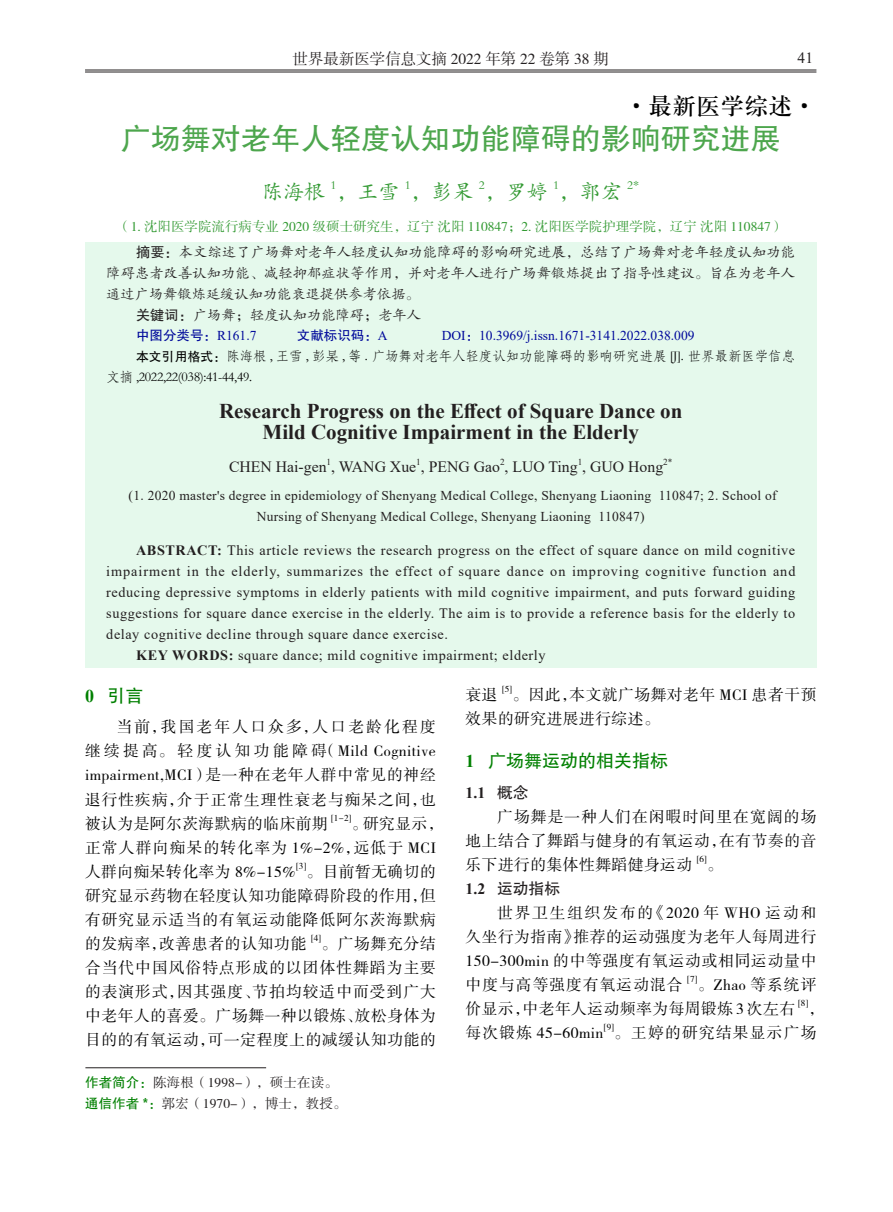
<style>
.page{position:relative;width:893px;height:1212px;background:#fff}
.page>*{position:absolute;margin:0;border:0;box-sizing:border-box;transform-origin:0 0}
.大标题{font:30px "FZHTK GBK1 0";color:#4da64d}
.栏目{font:24px "H Ya 3 gj";color:#000}
.英-标题{font:700 21px/21px "Times New Roman";color:#231f20;text-align:center}
.作者{font:21px "FZKTK GBK1 0";color:#339a33}
._0{font:18px "FZHTK GBK1 0";color:#008000}
.正文{font:15.75px/24px "FZSSK GBK1 0";letter-spacing:.035em;color:#000;text-align:justify}
.英-作者{font:15.75px "Times New Roman";color:#231f20}
.正文-2{font:15.75px "FZSSK GBK1 0";letter-spacing:.075em;color:#000}
._0_0{font:15.75px "FZHTK GBK1 0";color:#231f20}
._0_0-2{font:700 15.75px "Times New Roman";color:#231f20}
.t1{font:15.45px "FZSSJW GB1 0";color:#231f20}
.t2{font:15.45px "Times New Roman";color:#231f20}
.英-摘要{font:14.25px/21px "Times New Roman";letter-spacing:.04em;color:#231f20;text-align:justify}
.摘要{font:14.25px/21px "FZKTK GBK1 0";color:#231f20;text-align:justify}
.英-地址{font:13.5px/21px "Times New Roman";letter-spacing:.02em;color:#231f20;text-align:center}
.参考格式{font:13.5px/21px "ST Fangsong";letter-spacing:-.01em;color:#000}
.中图分类号{font:13.5px "Times New Roman";color:#00099b}
.地址{font:13.5px "FZSSK GBK1 0";color:#339a33}
.作者简介{font:13.5px "FZSSJW GB1 0";letter-spacing:.01em;color:#231f20}
.作者-2{font:12.3px "FZKTK GBK1 0";color:#339a33}
.正文-3{font:9.15px "FZSSK GBK1 0";color:#000}
.英-作者-2{font:9.15px "Times New Roman";color:#231f20}
.s1{font-family:"FZSSK GBK1 0"}
.s2{font-family:"FZHTK GBK1 0"}
.s3{font-family:"FZSSJW GB1 0"}
.s4{font-family:"FZHTJW GB1 0";font-size:12.75px}
.s5{font-weight:700}
.s6{font-family:"Times New Roman";font-weight:700}
.s7{font-family:"FZHTK GBK1 0";font-weight:400}
.s8{font-family:"FZHTJW GB1 0";color:#008000}
</style>
<div class="page">
<hr style="left:85px;top:69px;width:731px;height:1px;background:#231f20">
<hr style="left:85px;top:71px;width:731px;height:1px;background:#231f20">
<hr style="left:85px;top:1067px;width:181px;height:1px;background:#231f20">
<div style="left:85px;top:242px;width:731px;height:426px;background:#e5f9ec"></div>
<p class="t1" style="left:293px;top:51px;width:318px">世界最新医学信息文摘 2022 年第 22 卷第 38 期</p>
<p class="t2" style="left:798px;top:47px;width:17px">41</p>
<p class="栏目" style="left:624px;top:93px;width:193px">·最新医学综述·</p>
<p class="大标题" style="left:121px;top:122px;width:662px">广场舞对老年人轻度认知功能障碍的影响研究进展</p>
<p class="作者" style="left:262px;top:181px;width:64px">陈海根</p>
<p class="作者-2" style="left:330px;top:179px;width:7px">1</p>
<p class="作者" style="left:336px;top:181px;width:64px">，王雪</p>
<p class="作者-2" style="left:405px;top:179px;width:7px">1</p>
<p class="作者" style="left:411px;top:181px;width:64px">，彭杲</p>
<p class="作者-2" style="left:479px;top:179px;width:7px">2</p>
<p class="作者" style="left:485px;top:181px;width:64px">，罗婷</p>
<p class="作者-2" style="left:553px;top:179px;width:7px">1</p>
<p class="作者" style="left:559px;top:181px;width:64px">，郭宏</p>
<p class="作者-2" style="left:627px;top:179px;width:14px">2<span class="s1">*</span></p>
<p class="地址" style="left:117px;top:219px;width:668px">（1. 沈阳医学院流行病专业 2020 级硕士研究生，辽宁 沈阳 110847；2. 沈阳医学院护理学院，辽宁 沈阳 110847）</p>
<p class="摘要" style="left:106px;top:242px;width:690px;text-indent:30px"><span class="s2">摘要：</span>本文综述了广场舞对老年人轻度认知功能障碍的影响研究进展<span class="s3">，</span>总结了广场舞对老年轻度认知功能障碍患者改善认知功能<span class="s3">、</span>减轻抑郁症状等作用<span class="s3">，</span>并对老年人进行广场舞锻炼提出了指导性建议<span class="s3">。</span>旨在为老年人通过广场舞锻炼延缓认知功能衰退提供参考依据<span class="s3">。</span></p>
<p class="摘要" style="left:136px;top:305px;width:287px"><span class="s2">关键词：</span>广场舞<span class="s3">；</span>轻度认知功能障碍<span class="s3">；</span>老年人</p>
<p class="中图分类号" style="left:136px;top:326px;width:560px"><span class="s2">中图分类号：</span>R161.7<span class="s2">　　　文献标识码：</span>A<span class="s2">　　　　</span>DOI<span class="s2">：</span>10.3969/j.issn.1671-3141.2022.038.009</p>
<p class="参考格式" style="left:106px;top:345px;width:690px;text-indent:30px"><span class="s4">本文引用格式：</span>陈海根 , 王雪 , 彭杲 , 等 . 广场舞对老年人轻度认知功能障碍的影响研究进展 [J]. 世界最新医学信息文摘 ,2022,22(038):41-44,49.</p>
<p class="英-标题" style="left:219px;top:399px;width:465px">Research Progress on the Effect of Square Dance on<br>Mild Cognitive Impairment in the Elderly</p>
<p class="英-作者" style="left:229px;top:456px;width:436px">CHEN Hai-gen , WANG Xue , PENG Gao , LUO Ting , GUO Hong</p>
<p class="英-作者-2" style="left:327px;top:455px;width:6px">1</p>
<p class="英-作者-2" style="left:416px;top:455px;width:6px">1</p>
<p class="英-作者-2" style="left:500px;top:455px;width:6px">2</p>
<p class="英-作者-2" style="left:578px;top:455px;width:6px">1</p>
<p class="英-作者-2" style="left:663px;top:455px;width:11px">2*</p>
<p class="英-地址" style="left:129px;top:484px;width:649px">(1. 2020 master's degree in epidemiology of Shenyang Medical College, Shenyang Liaoning 110847; 2. School of<br>Nursing of Shenyang Medical College, Shenyang Liaoning 110847)</p>
<p class="英-摘要" style="left:106px;top:539px;width:691px;text-indent:30px"><span class="s5">ABSTRACT:</span> This article reviews the research progress on the effect of square dance on mild cognitive impairment in the elderly, summarizes the effect of square dance on improving cognitive function and reducing depressive symptoms in elderly patients with mild cognitive impairment, and puts forward guiding suggestions for square dance exercise in the elderly. The aim is to provide a reference basis for the elderly to delay cognitive decline through square dance exercise.</p>
<p class="英-摘要" style="left:136px;top:644px;width:411px"><span class="s5">KEY WORDS:</span> square dance; mild cognitive impairment; elderly</p>
<p class="_0" style="left:85px;top:686px;width:60px"><span class="s6">0</span> 引言</p>
<p class="正文" style="left:85px;top:716px;width:352px;text-indent:32px">当前，我国老年人口众多，人口老龄化程度继续提高。轻度认知功能障碍（Mild Cognitive impairment,MCI）是一种在老年人群中常见的神经退行性疾病，介于正常生理性衰老与痴呆之间，也被认为是阿尔茨海默病的临床前期</p>
<p class="正文" style="left:466px;top:683px;width:33px">衰退</p>
<p class="正文-3" style="left:502px;top:684px;width:12px">[5]</p>
<p class="正文" style="left:466px;top:683px;width:352px;text-indent:47px">。因此，本文就广场舞对老年 MCI 患者干预效果的研究进展进行综述。</p>
<p class="_0" style="left:466px;top:751px;width:204px"><span class="s6">1</span> 广场舞运动的相关指标</p>
<p class="_0_0-2" style="left:466px;top:781px;width:64px">1.1 <span class="s7">概念</span></p>
<p class="正文" style="left:466px;top:805px;width:352px;text-indent:32px">广场舞是一种人们在闲暇时间里在宽阔的场地上结合了舞蹈与健身的有氧运动，在有节奏的音乐下进行的集体性舞蹈健身运动</p>
<p class="正文-3" style="left:331px;top:813px;width:22px">[1-2]</p>
<p class="正文" style="left:85px;top:812px;width:360px;text-align:left;text-indent:267px">。研究显示，正常人群向痴呆的转化率为 1%-2%，远低于 MCI人群向痴呆转化率为 8%-15%</p>
<p class="正文-3" style="left:697px;top:854px;width:12px">[6]</p>
<p class="正文-3" style="left:296px;top:861px;width:12px">[3]</p>
<p class="正文" style="left:85px;top:860px;width:352px;text-indent:221px">。目前暂无确切的研究显示药物在轻度认知功能障碍阶段的作用，但有研究显示适当的有氧运动能降低阿尔茨海默病的发病率，改善患者的认知功能</p>
<p class="正文" style="left:707px;top:853px;width:17px">。</p>
<p class="_0_0" style="left:466px;top:879px;width:96px"><span class="s6">1.2</span> 运动指标</p>
<p class="正文" style="left:466px;top:901px;width:352px;text-indent:32px">世界卫生组织发布的《2020 年 WHO 运动和久坐行为指南》推荐的运动强度为老年人每周进行150-300min 的中等强度有氧运动或相同运动量中中度与高等强度有氧运动混合</p>
<p class="正文-3" style="left:311px;top:933px;width:12px">[4]</p>
<p class="正文" style="left:85px;top:932px;width:352px;text-indent:236px">。广场舞充分结合当代中国风俗特点形成的以团体性舞蹈为主要的表演形式，因其强度、节拍均较适中而受到广大中老年人的喜爱。广场舞一种以锻炼、放松身体为目的的有氧运动，可一定程度上的减缓认知功能的</p>
<p class="正文-3" style="left:687px;top:974px;width:12px">[7]</p>
<p class="正文" style="left:466px;top:973px;width:352px;text-indent:232px">。Zhao 等系统评价显示，中老年人运动频率为每周锻炼 3 次左右</p>
<p class="正文-3" style="left:798px;top:998px;width:12px">[8]</p>
<p class="正文" style="left:809px;top:997px;width:17px">，</p>
<p class="正文" style="left:466px;top:1021px;width:139px">每次锻炼 45-60min</p>
<p class="正文-3" style="left:604px;top:1022px;width:12px">[9]</p>
<p class="正文-2" style="left:614px;top:1024px;width:204px">。王婷的研究结果显示广场</p>
<p class="作者简介" style="left:85px;top:1075px;width:254px"><span class="s8">作者简介：</span>陈海根（1998-），硕士在读。</p>
<p class="作者简介" style="left:85px;top:1096px;width:263px"><span class="s8">通信作者 *：</span>郭宏（1970-），博士，教授。</p>
</div>
